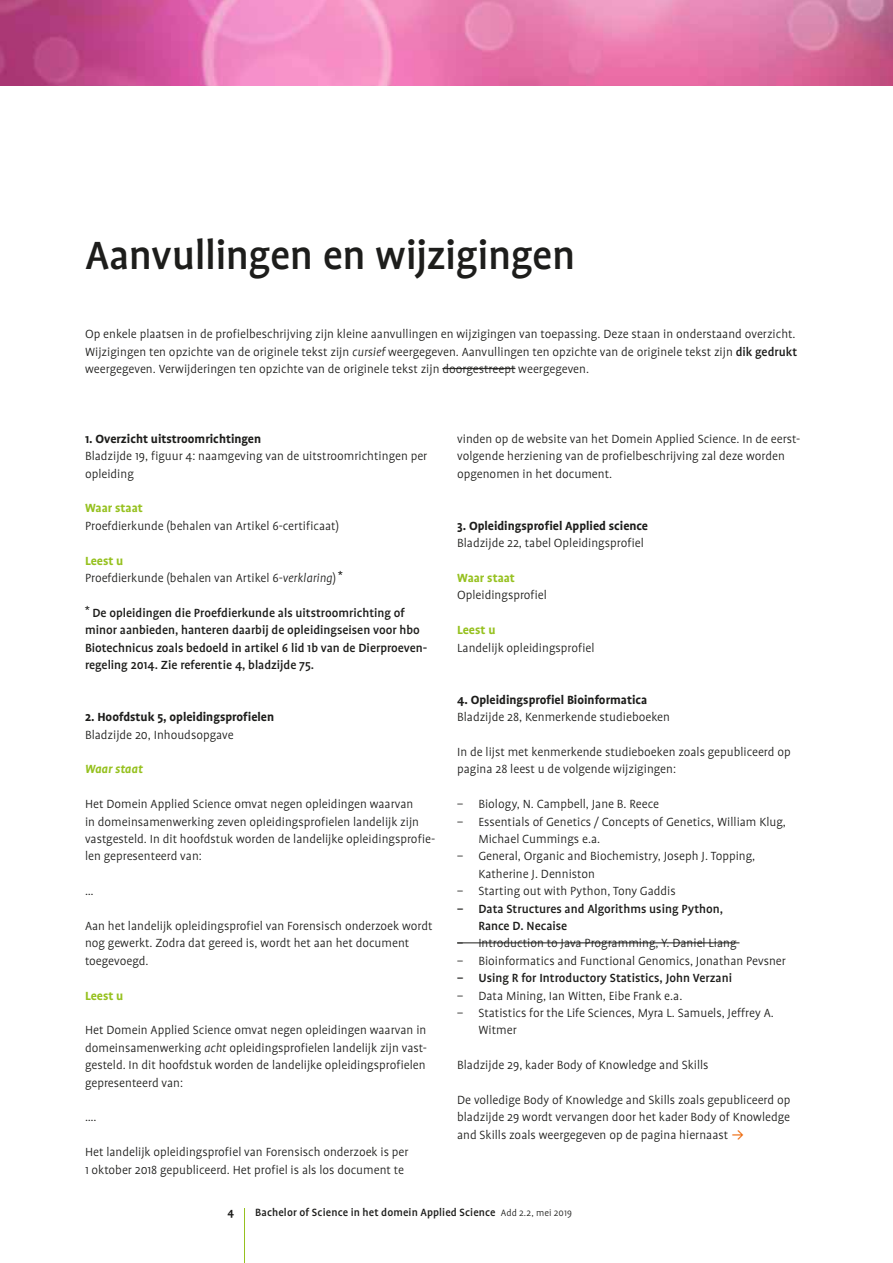
<style>
.page{position:relative;width:893px;height:1263px;background:#fff}
.page>*{position:absolute;margin:0;border:0;box-sizing:border-box;transform-origin:0 0}
.t1{font:500 45px "Profile";letter-spacing:-.015em;color:#1d1d1b}
.t2{font:300 13.5px/17.4px "Profile";color:#1d1d1b}
.t3{font:500 13.5px/17.4px "Profile";color:#1d1d1b}
.t4{font:700 13.5px "Profile";color:#1d1d1b}
.t5{font:700 13.5px "Profile";color:#96c11f}
.t6{font:italic 700 13.5px "Profile";color:#96c11f}
.t7{font:500 12px "Profile";letter-spacing:.01em;color:#1d1d1b}
.t8{font:700 12px "Profile";color:#1d1d1b}
.s1{font-style:italic}
.s2{font-weight:500}
.s3{font-weight:700;color:#96c11f}
.s4{font-family:"Profile XP";font-weight:400;color:#ec6708}
.s5{font-weight:300;font-size:10.5px}
</style>
<div class="page">
<hr style="left:244px;top:1208px;width:1px;height:55px;background:#96c11f">
<img style="left:0;top:0;width:893px;height:85px">
<hr style="left:457px;top:942px;width:282px;height:1px;background:#1d1d1b">
<hr style="left:442px;top:368px;width:73px;height:1px;background:#1d1d1b">
<h1 class="t1" style="left:85px;top:232px;width:492px">Aanvullingen en wijzigingen</h1>
<p class="t2" style="left:85px;top:326px;width:714px;text-align:justify">Op enkele plaatsen in de profielbeschrijving zijn kleine aanvullingen en wijzigingen van toepassing. Deze staan in onderstaand overzicht.<br>Wijzigingen ten opzichte van de originele tekst zijn <span class="s1">cursief</span> weergegeven. Aanvullingen ten opzichte van de originele tekst zijn <span class="s2">dik gedrukt </span>weergegeven. Verwijderingen ten opzichte van de originele tekst zijn doorgestreept weergegeven.</p>
<p class="t4" style="left:85px;top:431px;width:178px">1. Overzicht uitstroomrichtingen</p>
<p class="t2" style="left:85px;top:447px;width:344px">Bladzijde 19, figuur 4: naamgeving van de uitstroomrichtingen per opleiding</p>
<p class="t5" style="left:85px;top:501px;width:59px">Waar staat</p>
<p class="t2" style="left:85px;top:517px;width:255px">Proefdierkunde (behalen van Artikel 6-certificaat)</p>
<p class="t2" style="left:85px;top:552px;width:259px"><span class="s3">Leest u<br></span>Proefdierkunde (behalen van Artikel 6-<span class="s1">verklaring</span>) <sup>*</sup></p>
<p class="t3" style="left:85px;top:604px;width:344px"><sup>*</sup> De opleidingen die Proefdierkunde als uitstroomrichting of minor aanbieden, hanteren daarbij de opleidingseisen voor hbo Biotechnicus zoals bedoeld in artikel 6 lid 1b van de Dierproeven&shy;regeling 2014. Zie referentie 4, bladzijde 75.</p>
<p class="t4" style="left:85px;top:710px;width:191px">2. Hoofdstuk 5, opleidingsprofielen</p>
<p class="t2" style="left:85px;top:726px;width:150px">Bladzijde 20, Inhoudsopgave</p>
<p class="t6" style="left:85px;top:762px;width:59px">Waar staat</p>
<p class="t2" style="left:85px;top:795px;width:352px">Het Domein Applied Science omvat negen opleidingen waarvan<br>in domeinsamenwerking zeven opleidingsprofielen landelijk zijn vastgesteld. In dit hoofdstuk worden de landelijke opleidingsprofie&shy;len gepresenteerd van:</p>
<p class="t2" style="left:85px;top:882px;width:10px">…</p>
<p class="t2" style="left:85px;top:917px;width:349px">Aan het landelijk opleidingsprofiel van Forensisch onderzoek wordt nog gewerkt. Zodra dat gereed is, wordt het aan het document toegevoegd.</p>
<p class="t5" style="left:85px;top:988px;width:40px">Leest u</p>
<p class="t2" style="left:85px;top:1022px;width:344px;text-align:justify">Het Domein Applied Science omvat negen opleidingen waarvan in domeinsamenwerking <span class="s1">acht</span> opleidingsprofielen landelijk zijn vast&shy;gesteld. In dit hoofdstuk worden de landelijke opleidingsprofielen gepresenteerd van:</p>
<p class="t2" style="left:85px;top:1109px;width:13px">….</p>
<p class="t2" style="left:85px;top:1143px;width:325px">Het landelijk opleidingsprofiel van Forensisch onderzoek is per<br>1 oktober 2018 gepubliceerd. Het profiel is als los document te</p>
<p class="t2" style="left:457px;top:430px;width:345px">vinden op de website van het Domein Applied Science. In de eerst&shy;volgende herziening van de profielbeschrijving zal deze worden opgenomen in het document.</p>
<p class="t4" style="left:457px;top:518px;width:192px">3. Opleidingsprofiel Applied science</p>
<p class="t2" style="left:457px;top:534px;width:188px">Bladzijde 22, tabel Opleidingsprofiel</p>
<p class="t5" style="left:457px;top:571px;width:59px">Waar staat</p>
<p class="t2" style="left:457px;top:587px;width:91px">Opleidingsprofiel</p>
<p class="t5" style="left:457px;top:623px;width:40px">Leest u</p>
<p class="t2" style="left:457px;top:639px;width:139px">Landelijk opleidingsprofiel</p>
<p class="t4" style="left:457px;top:692px;width:192px">4. Opleidingsprofiel Bioinformatica</p>
<p class="t2" style="left:457px;top:708px;width:214px">Bladzijde 28, Kenmerkende studieboeken</p>
<p class="t2" style="left:457px;top:743px;width:335px">In de lijst met kenmerkende studieboeken zoals gepubliceerd op pagina 28 leest u de volgende wijzigingen:</p>
<p class="t2" style="left:457px;top:795px;width:203px">– Biology, N. Campbell, Jane B. Reece</p>
<p class="t2" style="left:478px;top:813px;width:309px;text-indent:-21px">– Essentials of Genetics / Concepts of Genetics, William Klug,<br>Michael Cummings e.a.</p>
<p class="t2" style="left:478px;top:848px;width:278px;text-indent:-21px">– General, Organic and Biochemistry, Joseph J. Topping,<br>Katherine J. Denniston</p>
<p class="t2" style="left:457px;top:882px;width:220px">– Starting out with Python, Tony Gaddis</p>
<p class="t3" style="left:478px;top:900px;width:246px;text-indent:-21px">– Data Structures and Algorithms using Python,<br>Rance D. Necaise</p>
<p class="t2" style="left:457px;top:935px;width:281px">– Introduction to Java Programming, Y. Daniel Liang</p>
<p class="t2" style="left:457px;top:952px;width:330px">– Bioinformatics and Functional Genomics, Jonathan Pevsner</p>
<p class="t3" style="left:457px;top:969px;width:276px">– Using R for Introductory Statistics, John Verzani</p>
<p class="t2" style="left:457px;top:987px;width:227px">– Data Mining, Ian Witten, Eibe Frank e.a.</p>
<p class="t2" style="left:478px;top:1004px;width:297px;text-indent:-21px">– Statistics for the Life Sciences, Myra L. Samuels, Jeffrey A.<br>Witmer</p>
<p class="t2" style="left:457px;top:1056px;width:253px">Bladzijde 29, kader Body of Knowledge and Skills</p>
<p class="t2" style="left:457px;top:1091px;width:335px;text-align:justify">De volledige Body of Knowledge and Skills zoals gepubliceerd op bladzijde 29 wordt vervangen door het kader Body of Knowledge and Skills zoals weergegeven op de pagina hiernaast <span class="s4">&gt;</span></p>
<p class="t8" style="left:227px;top:1206px;width:8px">4</p>
<p class="t7" style="left:255px;top:1206px;width:318px">Bachelor of Science in het domein Applied Science <span class="s5">Add 2.2, mei 2019</span></p>
</div>
